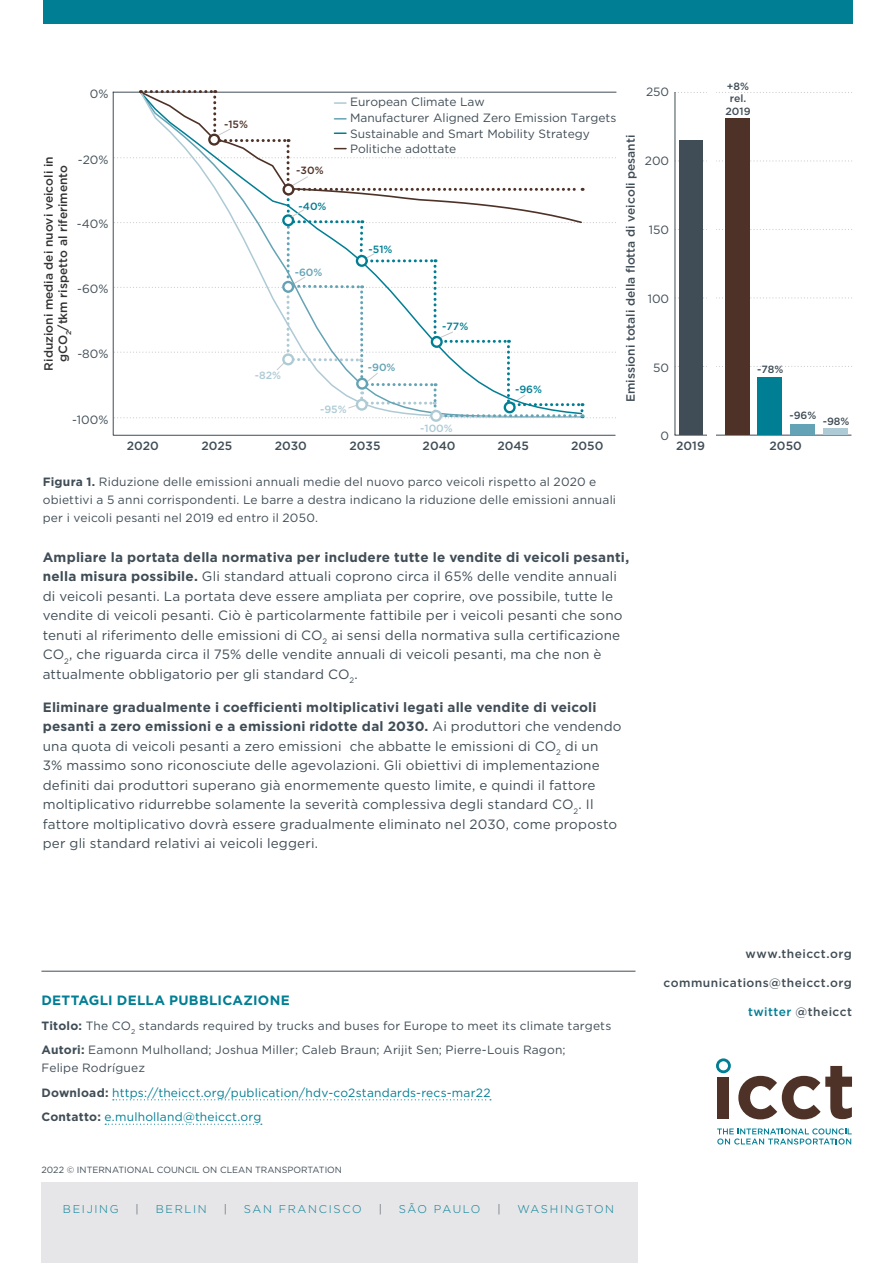
<style>
.page{position:relative;width:893px;height:1263px;background:#fff}
.page>*{position:absolute;margin:0;border:0;box-sizing:border-box;transform-origin:0 0}
.t1{font:13.5px/19.5px "Gotham";letter-spacing:.01em;color:#404d56}
.t2{font:700 13.5px "Gotham";letter-spacing:.02em;color:#007e94}
.t3{font:12px/18px "Gotham";letter-spacing:.01em;color:#404d56}
.t4{font:12px/24.5px "Gotham";letter-spacing:.015em;color:#007e94}
.t5{font:500 12px "Gotham";color:#404d56}
.t6{font:500 12px/14.4px "Gotham";color:#333;text-align:center}
.t7{font:500 12px "Gotham";letter-spacing:.04em;color:#404d56}
.t8{font:500 12px "Gotham";letter-spacing:.035em;color:#404d56}
.t9{font:300 11.25px "Gotham";letter-spacing:.15em;color:#007e94}
.t10{font:300 11.25px "Gotham";letter-spacing:.115em;color:#007e94}
.t11{font:300 11.25px "Gotham";color:#404d56}
.t12{font:500 10.5px/12.6px "Gotham";color:#404d56;text-align:center}
.t13{font:500 10.5px "Gotham";color:#007e94}
.t14{font:500 10.5px "Gotham";color:#aecad5}
.t15{font:500 10.5px "Gotham";color:#4e3228}
.t16{font:500 10.5px "Gotham";color:#64a3b5}
.t17{font:9px "Gotham";color:#404d56}
.s1{font-weight:700}
.s2{color:#404d56}
.s3{font-weight:700;color:#404d56}
.s4{color:#007e94}
</style>
<div class="page">
<svg style="left:717px;top:1128px;width:135px;height:16px"></svg>
<div style="left:717px;top:1076px;width:12px;height:42px;background:#4e3228"></div>
<svg style="left:738px;top:1066px;width:114px;height:53px"></svg>
<svg style="left:716px;top:1058px;width:15px;height:15px"></svg>
<div style="left:42px;top:1182px;width:596px;height:81px;background:#e6e5e7"></div>
<div style="left:43px;top:0;width:809px;height:24px;background:#007e94"></div>
<svg style="left:112px;top:91px;width:505px;height:345px"></svg>
<svg style="left:678px;top:366px;width:174px;height:1px"></svg>
<svg style="left:678px;top:297px;width:174px;height:1px"></svg>
<svg style="left:678px;top:229px;width:174px;height:1px"></svg>
<svg style="left:678px;top:160px;width:174px;height:2px"></svg>
<svg style="left:678px;top:92px;width:174px;height:1px"></svg>
<div style="left:679px;top:140px;width:23px;height:295px;background:#404d56"></div>
<hr style="left:675px;top:435px;width:176px;height:1px;background:#404d56">
<hr style="left:675px;top:92px;width:1px;height:343px;background:#404d56">
<div style="left:823px;top:428px;width:25px;height:7px;background:#aecad5"></div>
<div style="left:790px;top:424px;width:25px;height:11px;background:#64a3b5"></div>
<div style="left:757px;top:378px;width:25px;height:57px;background:#007e94"></div>
<div style="left:725px;top:119px;width:24px;height:316px;background:#4e3228"></div>
<div style="left:430px;top:410px;width:12px;height:12px;border:2px solid #aecad5;border-radius:50%"></div>
<div style="left:707px;top:87px;width:9px;height:355px;background:#fff"></div>
<svg style="left:114px;top:90px;width:502px;height:328px"></svg>
<hr style="left:41px;top:971px;width:594px;height:1px;background:#404d56">
<svg style="left:113px;top:1099px;width:378px;height:1px"></svg>
<svg style="left:105px;top:1124px;width:157px;height:1px"></svg>
<p class="t3" style="left:90px;top:84px;width:20px">0%</p>
<p class="t3" style="left:78px;top:150px;width:32px">-20%</p>
<p class="t6" style="left:41px;top:371px;width:216px;rotate:-90deg">Riduzioni media dei nuovi veicoli in gCO<sub>2</sub>/tkm rispetto al riferimento</p>
<p class="t3" style="left:77px;top:215px;width:33px">-40%</p>
<p class="t3" style="left:77px;top:280px;width:33px">-60%</p>
<p class="t3" style="left:77px;top:344px;width:33px">-80%</p>
<p class="t15" style="left:224px;top:117px;width:25px">-15%</p>
<p class="t15" style="left:296px;top:164px;width:29px">-30%</p>
<p class="t13" style="left:299px;top:199px;width:29px">-40%</p>
<p class="t16" style="left:295px;top:266px;width:29px">-60%</p>
<p class="t14" style="left:255px;top:369px;width:28px">-82%</p>
<p class="t3" style="left:350px;top:93px;width:136px">European Climate Law</p>
<p class="t3" style="left:350px;top:140px;width:108px">Politiche adottate</p>
<p class="t3" style="left:350px;top:109px;width:268px">Manufacturer Aligned Zero Emission Targets</p>
<p class="t3" style="left:350px;top:124px;width:241px">Sustainable and Smart Mobility Strategy</p>
<p class="t13" style="left:369px;top:242px;width:25px">-51%</p>
<p class="t16" style="left:368px;top:360px;width:29px">-90%</p>
<p class="t13" style="left:442px;top:319px;width:27px">-77%</p>
<p class="t13" style="left:515px;top:382px;width:28px">-96%</p>
<p class="t3" style="left:646px;top:83px;width:25px">250</p>
<p class="t5" style="left:623px;top:402px;width:269px;rotate:-90deg">Emissioni totali della flotta di veicoli pesanti</p>
<p class="t3" style="left:645px;top:151px;width:26px">200</p>
<p class="t3" style="left:649px;top:220px;width:22px">150</p>
<p class="t3" style="left:648px;top:289px;width:23px">100</p>
<p class="t3" style="left:653px;top:358px;width:17px">50</p>
<p class="t12" style="left:725px;top:80px;width:27px">+8% rel.<br>2019</p>
<p class="t12" style="left:757px;top:363px;width:28px">-78%</p>
<p class="t3" style="left:72px;top:410px;width:38px">-100%</p>
<p class="t14" style="left:320px;top:402px;width:28px">-95%</p>
<p class="t14" style="left:420px;top:421px;width:34px">-100%</p>
<p class="t5" style="left:127px;top:438px;width:34px">2020</p>
<p class="t5" style="left:201px;top:438px;width:32px">2025</p>
<p class="t5" style="left:275px;top:438px;width:34px">2030</p>
<p class="t5" style="left:350px;top:438px;width:32px">2035</p>
<p class="t5" style="left:423px;top:438px;width:34px">2040</p>
<p class="t5" style="left:497px;top:438px;width:33px">2045</p>
<p class="t5" style="left:571px;top:438px;width:34px">2050</p>
<p class="t3" style="left:661px;top:427px;width:10px">0</p>
<p class="t12" style="left:789px;top:409px;width:28px">-96%</p>
<p class="t12" style="left:823px;top:415px;width:28px">-98%</p>
<p class="t5" style="left:676px;top:438px;width:30px">2019</p>
<p class="t5" style="left:770px;top:438px;width:34px">2050</p>
<p class="t3" style="left:43px;top:472px;width:575px"><span class="s1">Figura 1.</span> Riduzione delle emissioni annuali medie del nuovo parco veicoli rispetto al 2020 e obiettivi a 5 anni corrispondenti. Le barre a destra indicano la riduzione delle emissioni annuali per i veicoli pesanti nel 2019 ed entro il 2050.</p>
<p class="t1" style="left:43px;top:547px;width:588px"><span class="s1">Ampliare la portata della normativa per includere tutte le vendite di veicoli pesanti, nella misura possibile.</span> Gli standard attuali coprono circa il 65% delle vendite annuali di veicoli pesanti. La portata deve essere ampliata per coprire, ove possibile, tutte le vendite di veicoli pesanti. Ciò è particolarmente fattibile per i veicoli pesanti che sono tenuti al riferimento delle emissioni di CO<sub>2</sub> ai sensi della normativa sulla certificazione CO<sub>2</sub>, che riguarda circa il 75% delle vendite annuali di veicoli pesanti, ma che non è attualmente obbligatorio per gli standard CO<sub>2</sub>.</p>
<p class="t1" style="left:43px;top:697px;width:580px"><span class="s1">Eliminare gradualmente i coefficienti moltiplicativi legati alle vendite di veicoli pesanti a zero emissioni e a emissioni ridotte dal 2030.</span> Ai produttori che vendendo una quota di veicoli pesanti a zero emissioni che abbatte le emissioni di CO<sub>2</sub> di un<br>3% massimo sono riconosciute delle agevolazioni. Gli obiettivi di implementazione definiti dai produttori superano già enormemente questo limite, e quindi il fattore moltiplicativo ridurrebbe solamente la severità complessiva degli standard CO<sub>2</sub>. Il fattore moltiplicativo dovrà essere gradualmente eliminato nel 2030, come proposto per gli standard relativi ai veicoli leggeri.</p>
<p class="t2" style="left:41px;top:991px;width:250px">DETTAGLI DELLA PUBBLICAZIONE</p>
<p class="t3" style="left:41px;top:1013px;width:571px;line-height:24.5px"><span class="s1">Titolo:</span> The CO<sub>2</sub> standards required by trucks and buses for Europe to meet its climate targets<br><span class="s1">Autori:</span> Eamonn Mulholland; Joshua Miller; Caleb Braun; Arijit Sen; Pierre-Louis Ragon;</p>
<p class="t4" style="left:41px;top:1056px;width:451px"><span class="s2">Felipe Rodríguez<br></span><span class="s3">Download:</span> https://theicct.org/publication/hdv-co2standards-recs-mar22<br><span class="s3">Contatto:</span> e.mulholland@theicct.org</p>
<p class="t17" style="left:42px;top:1164px;width:302px">2022 © INTERNATIONAL COUNCIL ON CLEAN TRANSPORTATION</p>
<p class="t9" style="left:63px;top:1202px;width:57px">BEIJING</p>
<p class="t11" style="left:136px;top:1202px;width:5px">|</p>
<p class="t9" style="left:156px;top:1202px;width:53px">BERLIN</p>
<p class="t11" style="left:224px;top:1202px;width:5px">|</p>
<p class="t9" style="left:244px;top:1202px;width:120px">SAN FRANCISCO</p>
<p class="t11" style="left:379px;top:1202px;width:5px">|</p>
<p class="t10" style="left:399px;top:1202px;width:83px">SÃO PAULO</p>
<p class="t11" style="left:497px;top:1202px;width:5px">|</p>
<p class="t9" style="left:517px;top:1202px;width:98px">WASHINGTON</p>
<p class="t7" style="left:746px;top:946px;width:108px">www.theicct.org</p>
<p class="t7" style="left:664px;top:974px;width:190px">communications@theicct.org</p>
<p class="t8" style="left:748px;top:1004px;width:105px"><span class="s4">twitter</span> @theicct</p>
</div>
